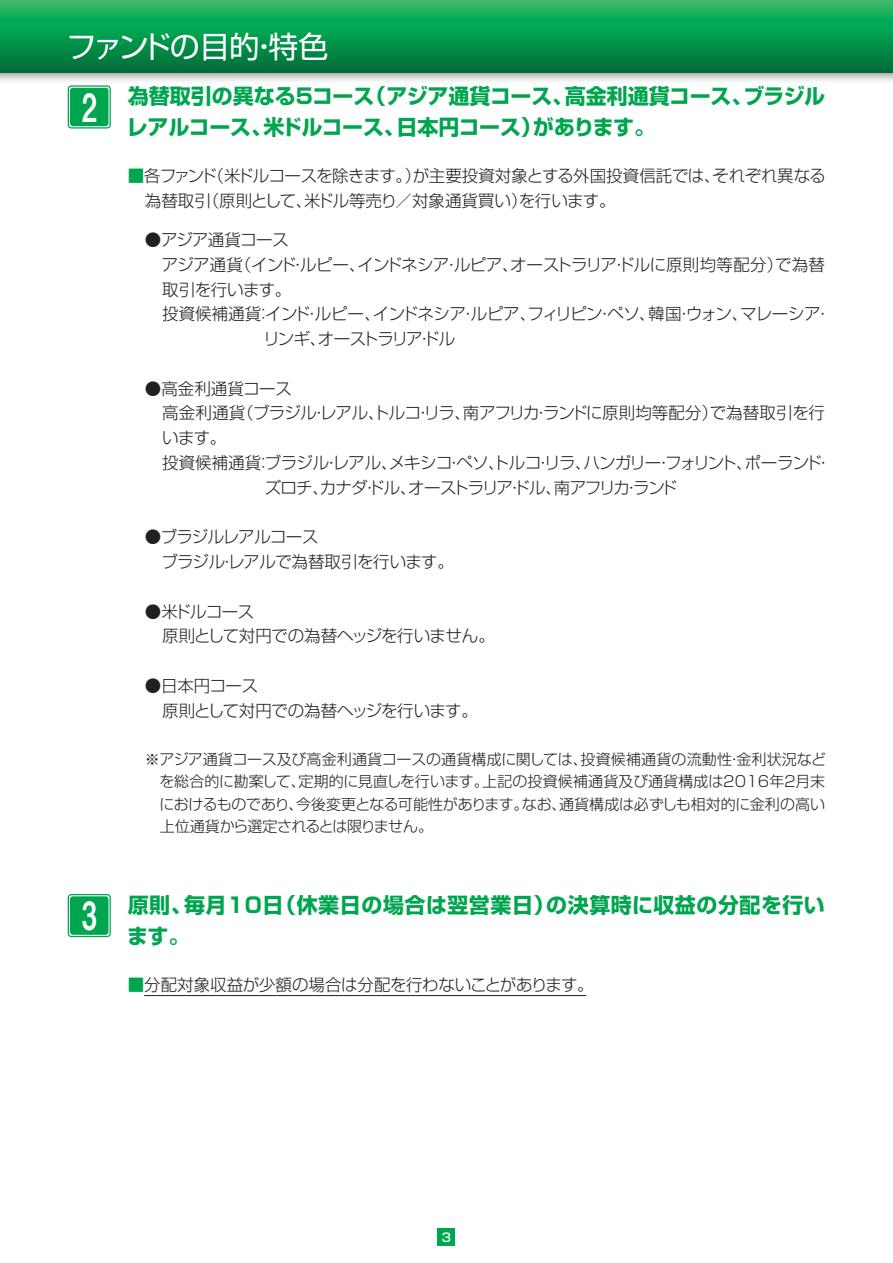
<style>
.page{position:relative;width:893px;height:1263px;background:#fff}
.page>*{position:absolute;margin:0;border:0;box-sizing:border-box;transform-origin:0 0}
.t1{font:39px "Midashi Go Pr 5 MB31";color:#fff;scale:.7 1}
.t2{font:30px "Shin Go Pr 5";letter-spacing:-.045em;color:#fff}
.t3{font:700 21px/31.5px "Shin Go Pr 5";color:#00a54f}
.t4{font:700 21px/31.5px "Shin Go Pr 5";letter-spacing:.025em;color:#00a54f}
.t5{font:300 16.5px/24.8px "Shin Go Pr 5";letter-spacing:-.03em;color:#231f20}
.t6{font:300 16.5px "Shin Go Pr 5";letter-spacing:-.05em;color:#231f20}
.t7{font:300 16.5px "Shin Go Pr 5";letter-spacing:-.065em;color:#231f20}
.t8{font:300 16.5px "Shin Go Pr 5";letter-spacing:-.075em;color:#231f20}
.t9{font:300 16.5px "Shin Go Pr 5";color:#231f20}
.t10{font:300 15px/22.5px "Shin Go Pr 5";letter-spacing:-.015em;color:#231f20;text-align:justify}
.t11{font:500 12px "Shin Go Pr 5";color:#fff}
.s1{color:#00a54f}
</style>
<div class="page">
<div style="left:438px;top:1229px;width:17px;height:17px;background:#00a54f"></div>
<div style="left:0;top:0;width:893px;height:84px;background:#231f20;opacity:.5"></div>
<svg style="left:0;top:0;width:893px;height:72px;background:#09984f"></svg>
<div style="left:68px;top:85px;width:43px;height:44px;border:1px solid #00a54f;border-radius:3px"></div>
<div style="left:70px;top:88px;width:38px;height:38px;background:#00a54f;border-radius:3px"></div>
<div style="left:68px;top:894px;width:43px;height:43px;border:1px solid #00a54f;border-radius:3px"></div>
<div style="left:70px;top:896px;width:38px;height:39px;background:#00a54f;border-radius:3px"></div>
<hr style="left:144px;top:995px;width:442px;height:1px;background:#231f20">
<h2 class="t2" style="left:67px;top:22px;width:263px">ファンドの目的・特色</h2>
<h1 class="t1" style="left:82px;top:76px;width:23px">2</h1>
<p class="t3" style="left:127px;top:79px;width:700px">為替取引の異なる５コース（アジア通貨コース、高金利通貨コース、ブラジルレアルコース、米ドルコース、日本円コース）があります。</p>
<p class="t5" style="left:145px;top:162px;width:682px;text-indent:-17px"><span class="s1">■</span>各ファンド（米ドルコースを除きます。）が主要投資対象とする外国投資信託では、それぞれ異なる為替取引（原則として、米ドル等売り／対象通貨買い）を行います。</p>
<p class="t5" style="left:145px;top:226px;width:145px">●アジア通貨コース</p>
<p class="t5" style="left:162px;top:251px;width:665px">アジア通貨（インド・ルピー、インドネシア・ルピア、オーストラリア・ドルに原則均等配分）で為替</p>
<p class="t5" style="left:162px;top:275px;width:131px">取引を行います。</p>
<p class="t5" style="left:162px;top:300px;width:670px">投資候補通貨：インド・ルピー、インドネシア・ルピア、フィリピン・ペソ、韓国・ウォン、マレーシア・</p>
<p class="t8" style="left:263px;top:325px;width:193px">リンギ、オーストラリア・ドル</p>
<p class="t9" style="left:145px;top:375px;width:148px">●高金利通貨コース</p>
<p class="t5" style="left:162px;top:399px;width:664px">高金利通貨（ブラジル・レアル、トルコ・リラ、南アフリカ・ランドに原則均等配分）で為替取引を行</p>
<p class="t5" style="left:162px;top:424px;width:66px">います。</p>
<p class="t6" style="left:162px;top:449px;width:671px">投資候補通貨：ブラジル・レアル、メキシコ・ペソ、トルコ・リラ、ハンガリー・フォリント、ポーランド・</p>
<p class="t7" style="left:265px;top:474px;width:414px">ズロチ、カナダ・ドル、オーストラリア・ドル、南アフリカ・ランド</p>
<p class="t5" style="left:161px;top:523px;width:294px;text-indent:-16px">●ブラジルレアルコース<br>ブラジル・レアルで為替取引を行います。</p>
<p class="t5" style="left:162px;top:597px;width:334px;text-indent:-17px">●米ドルコース<br>原則として対円での為替ヘッジを行いません。</p>
<p class="t5" style="left:162px;top:671px;width:317px;text-indent:-17px">●日本円コース<br>原則として対円での為替ヘッジを行います。</p>
<p class="t10" style="left:159px;top:746px;width:668px;text-indent:-14px">※アジア通貨コース及び高金利通貨コースの通貨構成に関しては、投資候補通貨の流動性・金利状況などを総合的に勘案して、定期的に見直しを行います。上記の投資候補通貨及び通貨構成は2016年２月末におけるものであり、今後変更となる可能性があります。なお、通貨構成は必ずしも相対的に金利の高い上位通貨から選定されるとは限りません。</p>
<h1 class="t1" style="left:82px;top:884px;width:23px">3</h1>
<p class="t4" style="left:127px;top:887px;width:699px">原則、毎月10日（休業日の場合は翌営業日）の決算時に収益の分配を行います。</p>
<p class="t5" style="left:128px;top:971px;width:467px"><span class="s1">■</span>分配対象収益が少額の場合は分配を行わないことがあります。</p>
<p class="t11" style="left:442px;top:1227px;width:11px">3</p>
</div>
